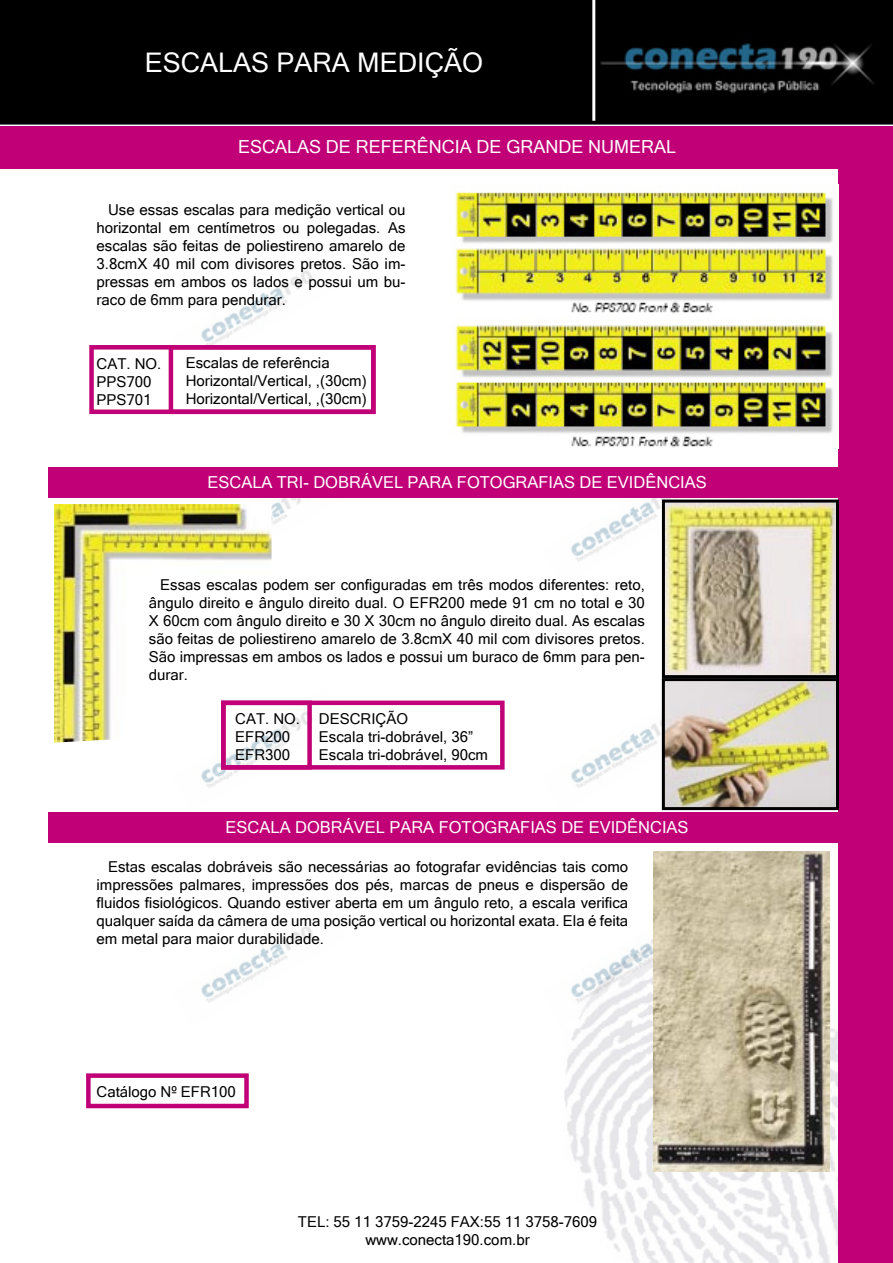
<style>
.page{position:relative;width:893px;height:1263px;background:#fff}
.page>*{position:absolute;margin:0;border:0;box-sizing:border-box;transform-origin:0 0}
.t1{font:27px "Microsoft Sans Serif";color:#fff}
.t2{font:18px "Microsoft Sans Serif";color:#fff}
.t3{font:16.5px "Microsoft Sans Serif";color:#fff}
.t4{font:15px/18px "Microsoft Sans Serif";color:#000}
</style>
<div class="page">
<img style="left:0;top:0;width:892px;height:1263px">
<img style="left:172px;top:688px;width:174px;height:124px">
<img style="left:542px;top:688px;width:174px;height:124px">
<img style="left:172px;top:903px;width:174px;height:123px">
<img style="left:542px;top:903px;width:112px;height:123px">
<img style="left:172px;top:247px;width:174px;height:124px">
<img style="left:172px;top:462px;width:174px;height:123px">
<img style="left:542px;top:462px;width:174px;height:123px">
<hr style="left:592px;top:0;width:3px;height:121px;background:#fff">
<div style="left:0;top:126px;width:893px;height:42px;background:#c10077"></div>
<div style="left:839px;top:168px;width:54px;height:1095px;background:#c10077"></div>
<div style="left:48px;top:812px;width:791px;height:30px;background:#c10077"></div>
<img style="left:654px;top:851px;width:175px;height:320px">
<div style="left:86px;top:1073px;width:163px;height:35px;border:4px solid #c10077"></div>
<img style="left:450px;top:184px;width:389px;height:264px">
<div style="left:48px;top:467px;width:791px;height:30px;background:#c10077"></div>
<div style="left:89px;top:345px;width:287px;height:69px;border:4px solid #c10077"></div>
<div style="left:169px;top:345px;width:207px;height:69px;border:4px solid #c10077"></div>
<img style="left:54px;top:504px;width:218px;height:239px">
<img style="left:666px;top:504px;width:169px;height:170px">
<div style="left:662px;top:500px;width:177px;height:178px;border:3px solid #000"></div>
<img style="left:666px;top:682px;width:169px;height:124px">
<div style="left:662px;top:678px;width:177px;height:132px;border:3px solid #000"></div>
<div style="left:221px;top:700px;width:284px;height:70px;border:4px solid #c10077"></div>
<div style="left:221px;top:700px;width:91px;height:70px;border:4px solid #c10077"></div>
<h1 class="t1" style="left:145px;top:47px;width:340px">ESCALAS PARA MEDIÇÃO</h1>
<p class="t2" style="left:238px;top:136px;width:439px">ESCALAS DE REFERÊNCIA DE GRANDE NUMERAL</p>
<p class="t4" style="left:97px;top:201px;width:310px;text-align:justify;text-indent:11px">Use essas escalas para medição vertical ou horizontal em centímetros ou polegadas. As escalas são feitas de poliestireno amarelo de 3.8cmX 40 mil com divisores pretos. São im&shy;pressas em ambos os lados e possui um bu&shy;raco de 6mm para pendurar.</p>
<p class="t4" style="left:97px;top:355px;width:66px">CAT. NO.<br>PPS700<br>PPS701</p>
<p class="t4" style="left:186px;top:354px;width:183px">Escalas de referência<br>Horizontal/Vertical, ,(30cm)<br>Horizontal/Vertical, ,(30cm)</p>
<p class="t3" style="left:207px;top:473px;width:501px">ESCALA TRI- DOBRÁVEL PARA FOTOGRAFIAS DE EVIDÊNCIAS</p>
<p class="t4" style="left:149px;top:576px;width:498px;text-align:justify;text-indent:11px">Essas escalas podem ser configuradas em três modos diferentes: reto, ângulo direito e ângulo direito dual. O EFR200 mede 91 cm no total e 30<br>X 60cm com ângulo direito e 30 X 30cm no ângulo direito dual. As escalas são feitas de poliestireno amarelo de 3.8cmX 40 mil com divisores pretos.<br>São impressas em ambos os lados e possui um buraco de 6mm para pen&shy;durar.</p>
<p class="t4" style="left:319px;top:709px;width:171px">DESCRIÇÃO<br>Escala tri-dobrável, 36”<br>Escala tri-dobrável, 90cm</p>
<p class="t4" style="left:235px;top:709px;width:66px">CAT. NO.<br>EFR200<br>EFR300</p>
<p class="t3" style="left:226px;top:818px;width:464px">ESCALA DOBRÁVEL PARA FOTOGRAFIAS DE EVIDÊNCIAS</p>
<p class="t4" style="left:97px;top:857px;width:533px;text-align:justify;text-indent:11px">Estas escalas dobráveis são necessárias ao fotografar evidências tais como impressões palmares, impressões dos pés, marcas de pneus e dispersão de fluidos fisiológicos. Quando estiver aberta em um ângulo reto, a escala verifica qualquer saída da câmera de uma posição vertical ou horizontal exata. Ela é feita em metal para maior durabilidade.</p>
<p class="t4" style="left:97px;top:1082px;width:141px">Catálogo Nº EFR100</p>
<p class="t4" style="left:298px;top:1213px;width:301px;text-align:center">TEL: 55 11 3759-2245 FAX:55 11 3758-7609 www.conecta190.com.br</p>
</div>
